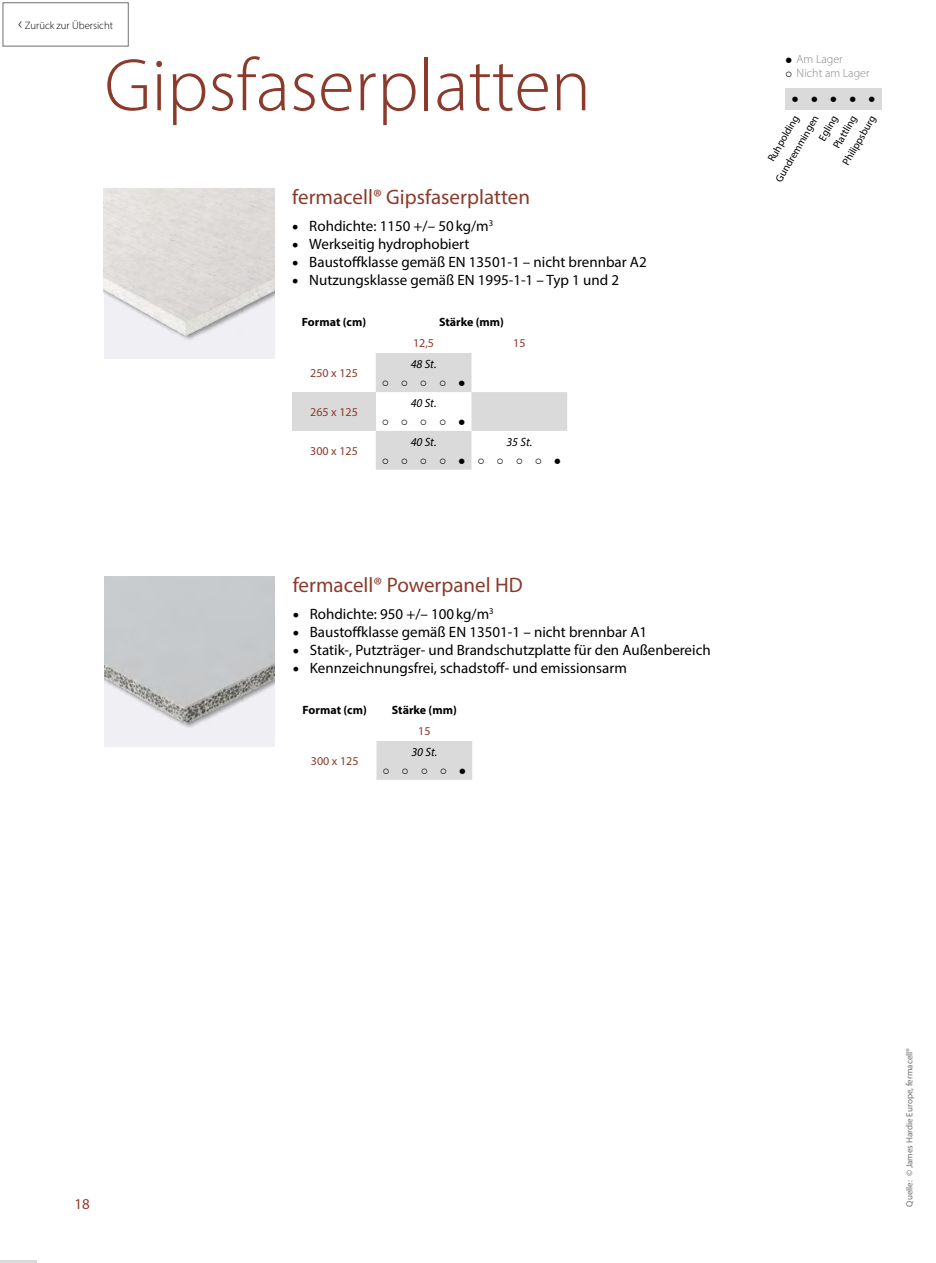
<style>
.page{position:relative;width:936px;height:1263px;background:#fff}
.page>*{position:absolute;margin:0;border:0;box-sizing:border-box;transform-origin:0 0}
.t1{font:300 75px "Myriad Pro";color:#8b3b2b}
.Head_03{font:21px "Myriad Pro";color:#8b3b2b}
.t2{font:15px "Myriad Pro";color:#000}
.t3{font:15px "Myriad Pro";color:#8b3b2b}
.t4{font:700 12px "Myriad Pro";color:#000}
.t5{font:12px "Myriad Pro";color:#8b3b2b}
.t6{font:italic 12px "Myriad Pro";color:#000}
.t7{font:300 12px "Myriad Pro";color:#878787}
.t8{font:300 10.65px "Myriad Pro";color:#000}
.t9{font:10.5px "Myriad Pro";color:#000}
.t10{font:9px "Myriad Pro";color:#706f6f}
.s1{font-size:16.5px}
.s2{color:#000}
.s3{font-size:22.5px}
</style>
<div class="page">
<hr style="left:0;top:1261px;width:37px;height:2px;background:#dadada">
<div style="left:785px;top:88px;width:96px;height:22px;background:#dadada"></div>
<img style="left:104px;top:189px;width:170px;height:170px">
<div style="left:292px;top:392px;width:84px;height:39px;background:#dadada"></div>
<img style="left:104px;top:576px;width:170px;height:171px">
<div style="left:3px;top:2px;width:126px;height:45px;border:1px solid #706f6f"></div>
<svg style="left:376px;top:353px;width:191px;height:117px"></svg>
<div style="left:376px;top:741px;width:96px;height:39px;background:#dadada"></div>
<p class="t8" style="left:18px;top:19px;width:96px"><span class="s1">‹</span> Zurück zur Übersicht</p>
<p class="t1" style="left:104px;top:40px;width:488px">Gipsfaserplatten</p>
<p class="t7" style="left:796px;top:52px;width:48px">Am Lager</p>
<p class="t7" style="left:785px;top:66px;width:86px"><span class="s2">○</span> Nicht am Lager</p>
<p class="t9" style="left:764px;top:157px;width:53px;rotate:-60deg">Ruhpolding</p>
<p class="t9" style="left:830px;top:144px;width:38px;rotate:-60deg">Plattling</p>
<p class="t9" style="left:772px;top:178px;width:77px;rotate:-60deg">Gundremmingen</p>
<p class="t9" style="left:815px;top:137px;width:29px;rotate:-60deg">Egling</p>
<p class="t9" style="left:839px;top:161px;width:57px;rotate:-60deg">Philippsburg</p>
<p class="Head_03" style="left:292px;top:184px;width:239px">fermacell® Gipsfaserplatten</p>
<p class="t2" style="left:292px;top:217px;width:202px"><span class="s3">•</span> Rohdichte: 1150 +/– 50kg/m<sup>3</sup></p>
<p class="t2" style="left:292px;top:235px;width:179px"><span class="s3">•</span> Werkseitig hydrophobiert</p>
<p class="t2" style="left:292px;top:253px;width:356px"><span class="s3">•</span> Baustoffklasse gemäß EN 13501-1 – nicht brennbar A2</p>
<p class="t2" style="left:292px;top:271px;width:328px"><span class="s3">•</span> Nutzungsklasse gemäß EN 1995-1-1 – Typ 1 und 2</p>
<p class="t4" style="left:302px;top:314px;width:66px">Format (cm)</p>
<p class="t4" style="left:439px;top:314px;width:66px">Stärke (mm)</p>
<p class="t5" style="left:413px;top:336px;width:22px">12,5</p>
<p class="t5" style="left:513px;top:336px;width:14px">15</p>
<p class="t5" style="left:310px;top:366px;width:49px">250 x 125</p>
<p class="t6" style="left:410px;top:357px;width:27px">48 St.</p>
<p class="t5" style="left:310px;top:405px;width:49px">265 x 125</p>
<p class="t5" style="left:310px;top:443px;width:49px">300 x 125</p>
<p class="t6" style="left:410px;top:396px;width:27px">40 St.</p>
<p class="t6" style="left:410px;top:434px;width:27px">40 St.</p>
<p class="t6" style="left:506px;top:434px;width:27px">35 St.</p>
<p class="Head_03" style="left:293px;top:572px;width:232px">fermacell® Powerpanel HD</p>
<p class="t2" style="left:293px;top:605px;width:202px"><span class="s3">•</span> Rohdichte: 950 +/– 100kg/m<sup>3</sup></p>
<p class="t2" style="left:293px;top:623px;width:356px"><span class="s3">•</span> Baustoffklasse gemäß EN 13501-1 – nicht brennbar A1</p>
<p class="t2" style="left:293px;top:641px;width:419px"><span class="s3">•</span> Statik-, Putzträger- und Brandschutzplatte für den Außenbereich</p>
<p class="t2" style="left:293px;top:659px;width:335px"><span class="s3">•</span> Kennzeichnungsfrei, schadstoff- und emissionsarm</p>
<p class="t4" style="left:302px;top:702px;width:66px">Format (cm)</p>
<p class="t4" style="left:392px;top:702px;width:66px">Stärke (mm)</p>
<p class="t5" style="left:418px;top:723px;width:14px">15</p>
<p class="t5" style="left:311px;top:753px;width:49px">300 x 125</p>
<p class="t6" style="left:411px;top:744px;width:27px">30 St.</p>
<p class="t3" style="left:74px;top:1195px;width:17px">18</p>
<p class="t10" style="left:903px;top:1206px;width:160px;rotate:-90deg">Quelle: © James Hardie Europe, fermacell®</p>
</div>
